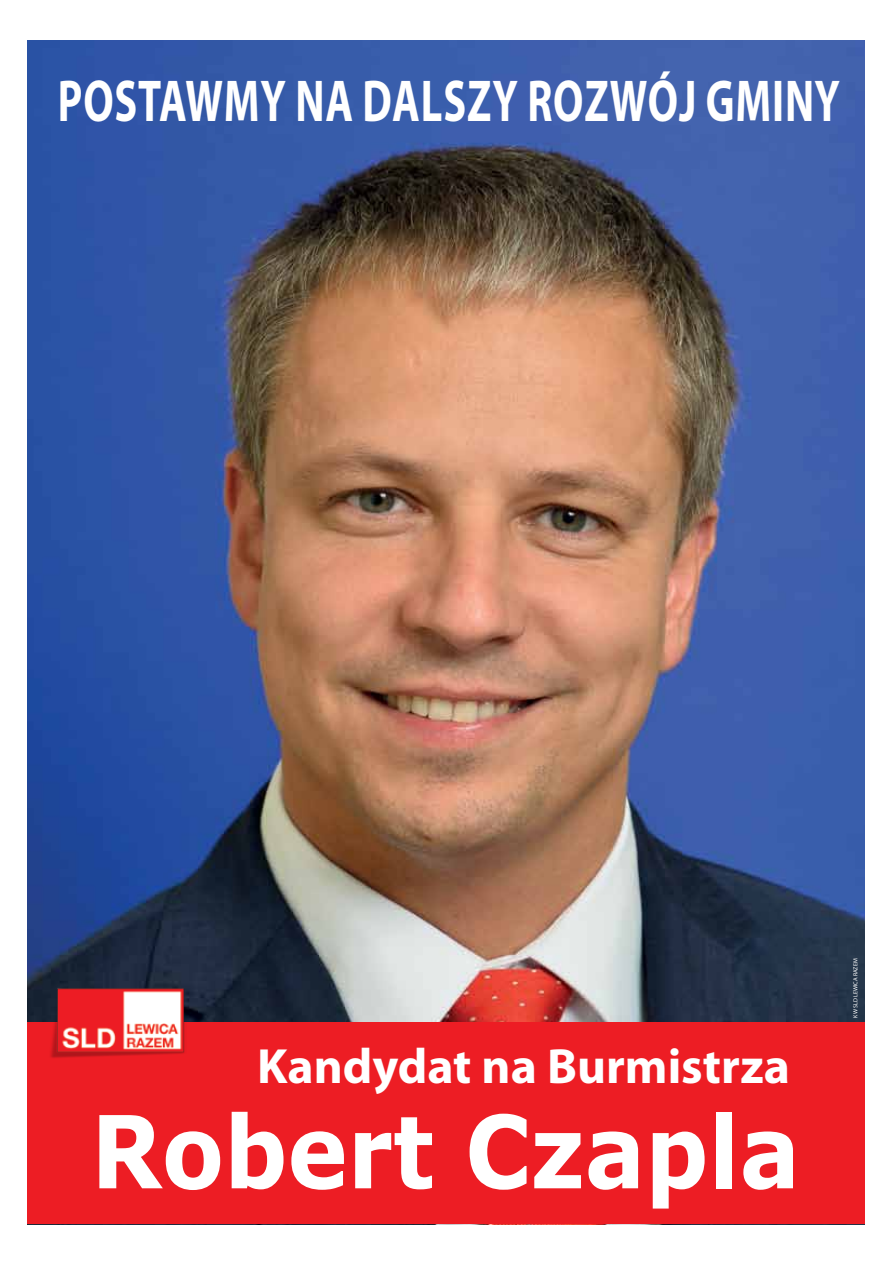
<style>
.page{position:relative;width:893px;height:1263px;background:#fff}
.page>*{position:absolute;margin:0;border:0;box-sizing:border-box;transform-origin:0 0}
.t1{font:700 100.65px "Verdana";color:#fff;scale:.9 1}
.t2{font:700 59.4px "Myriad Pro";letter-spacing:.02em;color:#fff;scale:.71 1}
.t3{font:700 49.65px "Myriad Pro";color:#fff}
.t4{font:6px "Myriad Pro";color:#fff}
</style>
<div class="page">
<img style="left:27px;top:40px;width:837px;height:982px">
<div style="left:27px;top:1022px;width:837px;height:202px;background:#ed1d24"></div>
<img style="left:48px;top:986px;width:138px;height:72px">
<p class="t2" style="left:58px;top:63px;width:1103px">POSTAWMY NA DALSZY ROZWÓJ GMINY</p>
<p class="t3" style="left:257px;top:1034px;width:534px">Kandydat na Burmistrza</p>
<h1 class="t1" style="left:91px;top:1080px;width:789px">Robert Czapla</h1>
<p class="t4" style="left:852px;top:1018px;width:61px;rotate:-90deg">KW SLD LEWICA RAZEM</p>
</div>
